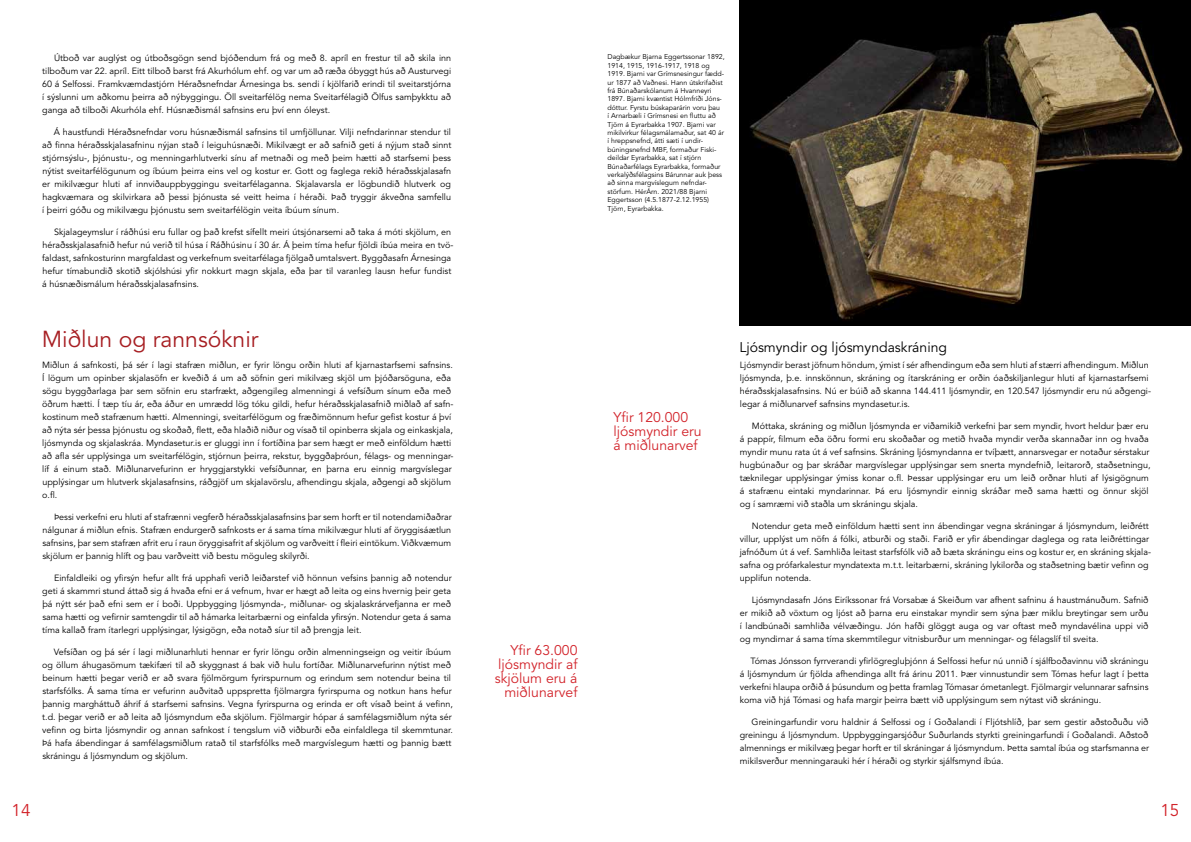
<style>
.page{position:relative;width:1191px;height:842px;background:#fff}
.page>*{position:absolute;margin:0;border:0;box-sizing:border-box;transform-origin:0 0}
.t1{font:23px "Avenir LT Std";color:#a71f23}
.t2{font:17px "Avenir LT Std";color:#d2232a}
.t3{font:14px/14px "Avenir LT Std";color:#d2232a;text-align:right}
.t4{font:14px "Avenir LT Std";color:#000}
.t5{font:9px/13px "Avenir LT Std";color:#000;text-align:justify}
.t6{font:7px/8.4px "Avenir LT Std";color:#000}
</style>
<div class="page">
<img style="left:739px;top:0;width:452px;height:326px">
<p class="t5" style="left:42px;top:51px;width:411px;text-indent:12px">Útboð var auglýst og útboðsgögn send bjóðendum frá og með 8. apríl en frestur til að skila inn tilboðum var 22. apríl. Eitt tilboð barst frá Akurhólum ehf. og var um að ræða óbyggt hús að Austurvegi 60 á Selfossi. Framkvæmdastjórn Héraðsnefndar Árnesinga bs. sendi í kjölfarið erindi til sveitarstjórna í sýslunni um aðkomu þeirra að nýbyggingu. Öll sveitarfélög nema Sveitarfélagið Ölfus samþykktu að ganga að tilboði Akurhóla ehf. Húsnæðismál safnsins eru því enn óleyst.</p>
<p class="t5" style="left:42px;top:125px;width:410px;text-indent:12px">Á haustfundi Héraðsnefndar voru húsnæðismál safnsins til umfjöllunar. Vilji nefndarinnar stendur til að finna héraðsskjalasafninu nýjan stað í leiguhúsnæði. Mikilvægt er að safnið geti á nýjum stað sinnt stjórnsýslu-, þjónustu-, og menningarhlutverki sínu af metnaði og með þeim hætti að starfsemi þess nýtist sveitarfélögunum og íbúum þeirra eins vel og kostur er. Gott og faglega rekið héraðsskjalasafn er mikilvægur hluti af innviðauppbyggingu sveitarfélaganna. Skjalavarsla er lögbundið hlutverk og hagkvæmara og skilvirkara að þessi þjónusta sé veitt heima í héraði. Það tryggir ákveðna samfellu í þeirri góðu og mikilvægu þjónustu sem sveitarfélögin veita íbúum sínum.</p>
<p class="t5" style="left:42px;top:225px;width:413px;text-align:left;text-indent:12px">Skjalageymslur í ráðhúsi eru fullar og það krefst sífellt meiri útsjónarsemi að taka á móti skjölum, en héraðsskjalasafnið hefur nú verið til húsa í Ráðhúsinu í 30 ár. Á þeim tíma hefur fjöldi íbúa meira en tvö&shy;faldast, safnkosturinn margfaldast og verkefnum sveitarfélaga fjölgað umtalsvert. Byggðasafn Árnesinga hefur tímabundið skotið skjólshúsi yfir nokkurt magn skjala, eða þar til varanleg lausn hefur fundist á húsnæðismálum héraðsskjalasafnsins.</p>
<h1 class="t1" style="left:42px;top:326px;width:219px">Miðlun og rannsóknir</h1>
<p class="t5" style="left:42px;top:359px;width:413px;text-align:left">Miðlun á safnkosti, þá sér í lagi stafræn miðlun, er fyrir löngu orðin hluti af kjarnastarfsemi safnsins.<br>Í lögum um opinber skjalasöfn er kveðið á um að söfnin geri mikilvæg skjöl um þjóðarsöguna, eða sögu byggðarlaga þar sem söfnin eru starfrækt, aðgengileg almenningi á vefsíðum sínum eða með öðrum hætti. Í tæp tíu ár, eða áður en umrædd lög tóku gildi, hefur héraðsskjalasafnið miðlað af safn&shy;kostinum með stafrænum hætti. Almenningi, sveitarfélögum og fræðimönnum hefur gefist kostur á því að nýta sér þessa þjónustu og skoðað, flett, eða hlaðið niður og vísað til opinberra skjala og einkaskjala, ljósmynda og skjalaskráa. Myndasetur.is er gluggi inn í fortíðina þar sem hægt er með einföldum hætti að afla sér upplýsinga um sveitarfélögin, stjórnun þeirra, rekstur, byggðaþróun, félags- og menningar&shy;líf á einum stað. Miðlunarvefurinn er hryggjarstykki vefsíðunnar, en þarna eru einnig margvíslegar upplýsingar um hlutverk skjalasafnsins, ráðgjöf um skjalavörslu, afhendingu skjala, aðgengi að skjölum o.fl.</p>
<p class="t5" style="left:42px;top:511px;width:411px;text-indent:12px">Þessi verkefni eru hluti af stafrænni vegferð héraðsskjalasafnsins þar sem horft er til notendamiðaðrar nálgunar á miðlun efnis. Stafræn endurgerð safnkosts er á sama tíma mikilvægur hluti af öryggisáætlun safnsins, þar sem stafræn afrit eru í raun öryggisafrit af skjölum og varðveitt í fleiri eintökum. Viðkvæmum skjölum er þannig hlíft og þau varðveitt við bestu möguleg skilyrði.</p>
<p class="t5" style="left:42px;top:572px;width:411px;text-indent:12px">Einfaldleiki og yfirsýn hefur allt frá upphafi verið leiðarstef við hönnun vefsins þannig að notendur geti á skammri stund áttað sig á hvaða efni er á vefnum, hvar er hægt að leita og eins hvernig þeir geta þá nýtt sér það efni sem er í boði. Uppbygging ljósmynda-, miðlunar- og skjalaskrárvefjanna er með sama hætti og vefirnir samtengdir til að hámarka leitarbærni og einfalda yfirsýn. Notendur geta á sama tíma kallað fram ítarlegri upplýsingar, lýsigögn, eða notað síur til að þrengja leit.</p>
<p class="t5" style="left:42px;top:646px;width:412px;text-align:left;text-indent:12px">Vefsíðan og þá sér í lagi miðlunarhluti hennar er fyrir löngu orðin almenningseign og veitir íbúum og öllum áhugasömum tækifæri til að skyggnast á bak við hulu fortíðar. Miðlunarvefurinn nýtist með beinum hætti þegar verið er að svara fjölmörgum fyrirspurnum og erindum sem notendur beina til starfsfólks. Á sama tíma er vefurinn auðvitað uppspretta fjölmargra fyrirspurna og notkun hans hefur þannig margháttuð áhrif á starfsemi safnsins. Vegna fyrirspurna og erinda er oft vísað beint á vefinn, t.d. þegar verið er að leita að ljósmyndum eða skjölum. Fjölmargir hópar á samfélagsmiðlum nýta sér vefinn og birta ljósmyndir og annan safnkost í tengslum við viðburði eða einfaldlega til skemmtunar.<br>Þá hafa ábendingar á samfélagsmiðlum ratað til starfsfólks með margvíslegum hætti og þannig bætt skráningu á ljósmyndum og skjölum.</p>
<p class="t6" style="left:607px;top:53px;width:119px">Dagbækur Bjarna Eggertssonar 1892, 1914, 1915, 1916-1917, 1918 og 1919. Bjarni var Grímsnesingur fædd&shy;ur 1877 að Vaðnesi. Hann útskrifaðist frá Búnaðarskólanum á Hvanneyri 1897. Bjarni kvæntist Hólmfríði Jóns&shy;dóttur. Fyrstu búskaparárin voru þau<br>í Arnarbæli í Grímsnesi en fluttu að Tjörn á Eyrarbakka 1907. Bjarni var mikilvirkur félagsmálamaður, sat 40 ár í hreppsnefnd, átti sæti í undir&shy;búningsnefnd MBF, formaður Fiski&shy;deildar Eyrarbakka, sat í stjórn Búnaðarfélags Eyrarbakka, formaður verkalýðsfélagsins Bárunnar auk þess að sinna margvíslegum nefndar&shy;störfum. HérÁrn. 2021/88 Bjarni Eggertsson (4.5.1877-2.12.1955)<br>Tjörn, Eyrarbakka.</p>
<h3 class="t3" style="left:613px;top:410px;width:90px;text-align:left">Yfir 120.000 ljósmyndir eru á miðlunarvef</h3>
<h3 class="t3" style="left:495px;top:643px;width:84px">Yfir 63.000 ljósmyndir af skjölum eru á miðlunarvef</h3>
<h3 class="t4" style="left:739px;top:339px;width:209px">Ljósmyndir og ljósmyndaskráning</h3>
<p class="t5" style="left:739px;top:359px;width:413px;text-align:left">Ljósmyndir berast jöfnum höndum, ýmist í sér afhendingum eða sem hluti af stærri afhendingum. Miðlun ljósmynda, þ.e. innskönnun, skráning og ítarskráning er orðin óaðskiljanlegur hluti af kjarnastarfsemi héraðsskjalasafnsins. Nú er búið að skanna 144.411 ljósmyndir, en 120.547 ljósmyndir eru nú aðgengi&shy;legar á miðlunarvef safnsins myndasetur.is.</p>
<p class="t5" style="left:739px;top:420px;width:412px;text-align:left;text-indent:12px">Móttaka, skráning og miðlun ljósmynda er viðamikið verkefni þar sem myndir, hvort heldur þær eru á pappír, filmum eða öðru formi eru skoðaðar og metið hvaða myndir verða skannaðar inn og hvaða myndir munu rata út á vef safnsins. Skráning ljósmyndanna er tvíþætt, annarsvegar er notaður sérstakur hugbúnaður og þar skráðar margvíslegar upplýsingar sem snerta myndefnið, leitarorð, staðsetningu, tæknilegar upplýsingar ýmiss konar o.fl. Þessar upplýsingar eru um leið orðnar hluti af lýsigögnum á stafrænu eintaki myndarinnar. Þá eru ljósmyndir einnig skráðar með sama hætti og önnur skjöl og í samræmi við staðla um skráningu skjala.</p>
<p class="t5" style="left:739px;top:520px;width:413px;text-align:left;text-indent:12px">Notendur geta með einföldum hætti sent inn ábendingar vegna skráningar á ljósmyndum, leiðrétt villur, upplýst um nöfn á fólki, atburði og staði. Farið er yfir ábendingar daglega og rata leiðréttingar jafnóðum út á vef. Samhliða leitast starfsfólk við að bæta skráningu eins og kostur er, en skráning skjala&shy;safna og prófarkalestur myndatexta m.t.t. leitarbærni, skráning lykilorða og staðsetning bætir vefinn og upplifun notenda.</p>
<p class="t5" style="left:739px;top:594px;width:410px;text-indent:12px">Ljósmyndasafn Jóns Eiríkssonar frá Vorsabæ á Skeiðum var afhent safninu á haustmánuðum. Safnið er mikið að vöxtum og ljóst að þarna eru einstakar myndir sem sýna þær miklu breytingar sem urðu í landbúnaði samhliða vélvæðingu. Jón hafði glöggt auga og var oftast með myndavélina uppi við og myndirnar á sama tíma skemmtilegur vitnisburður um menningar- og félagslíf til sveita.</p>
<p class="t5" style="left:739px;top:655px;width:410px;text-indent:11px">Tómas Jónsson fyrrverandi yfirlögregluþjónn á Selfossi hefur nú unnið í sjálfboðavinnu við skráningu á ljósmyndum úr fjölda afhendinga allt frá árinu 2011. Þær vinnustundir sem Tómas hefur lagt í þetta verkefni hlaupa orðið á þúsundum og þetta framlag Tómasar ómetanlegt. Fjölmargir velunnarar safnsins koma við hjá Tómasi og hafa margir þeirra bætt við upplýsingum sem nýtast við skráningu.</p>
<p class="t5" style="left:739px;top:716px;width:411px;text-indent:12px">Greiningarfundir voru haldnir á Selfossi og í Goðalandi í Fljótshlíð, þar sem gestir aðstoðuðu við greiningu á ljósmyndum. Uppbyggingarsjóður Suðurlands styrkti greiningarfundi í Goðalandi. Aðstoð almennings er mikilvæg þegar horft er til skráningar á ljósmyndum. Þetta samtal íbúa og starfsmanna er mikilsverður menningarauki hér í héraði og styrkir sjálfsmynd íbúa.</p>
<h2 class="t2" style="left:12px;top:800px;width:20px">14</h2>
<h2 class="t2" style="left:1160px;top:800px;width:20px">15</h2>
</div>
